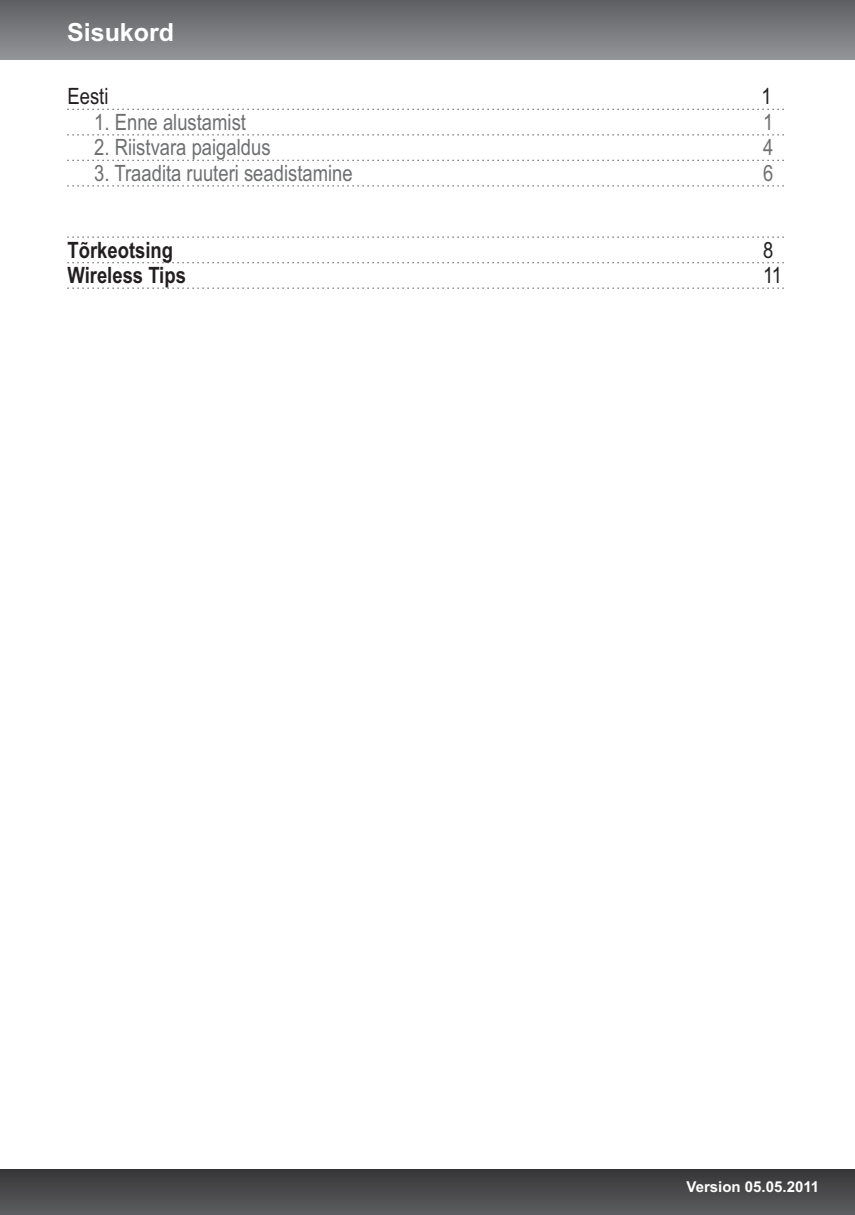
<style>
.page{position:relative;width:855px;height:1215px;background:#fff}
.page>*{position:absolute;margin:0;border:0;box-sizing:border-box;transform-origin:0 0}
.t1{font:700 25px "Arial";color:#fff}
.t2{font:22.5px "Arial Narrow";color:#6d6f71}
.t3{font:700 22.5px "Arial Narrow";color:#231f20}
.t4{font:22.5px "Arial Narrow";color:#231f20}
.t5{font:700 15px "Arial";color:#fff}
</style>
<div class="page">
<div style="left:0;top:0;width:855px;height:59px;background:linear-gradient(to bottom,#5e5f62,#929497)"></div>
<div style="left:0;top:1170px;width:855px;height:45px;background:linear-gradient(to bottom,#373637,#5d5e60)"></div>
<svg style="left:67px;top:288px;width:717px;height:1px"></svg>
<svg style="left:67px;top:262px;width:717px;height:1px"></svg>
<svg style="left:67px;top:237px;width:717px;height:1px"></svg>
<svg style="left:67px;top:185px;width:717px;height:2px"></svg>
<svg style="left:67px;top:160px;width:717px;height:1px"></svg>
<svg style="left:67px;top:134px;width:717px;height:1px"></svg>
<svg style="left:67px;top:109px;width:717px;height:1px"></svg>
<p class="t1" style="left:67px;top:23px;width:108px">Sisukord</p>
<p class="t4" style="left:68px;top:88px;width:43px">Eesti</p>
<p class="t4" style="left:762px;top:88px;width:12px">1</p>
<p class="t2" style="left:94px;top:113px;width:153px">1. Enne alustamist</p>
<p class="t2" style="left:763px;top:113px;width:12px">1</p>
<p class="t2" style="left:94px;top:139px;width:178px">2. Riistvara paigaldus</p>
<p class="t2" style="left:763px;top:139px;width:12px">4</p>
<p class="t2" style="left:94px;top:164px;width:260px">3. Traadita ruuteri seadistamine</p>
<p class="t2" style="left:763px;top:164px;width:12px">6</p>
<p class="t3" style="left:68px;top:241px;width:107px">Tõrkeotsing</p>
<p class="t4" style="left:763px;top:241px;width:12px">8</p>
<p class="t3" style="left:68px;top:267px;width:120px">Wireless Tips</p>
<p class="t4" style="left:763px;top:267px;width:21px">11</p>
<p class="t5" style="left:687px;top:1181px;width:134px">Version 05.05.2011</p>
</div>
